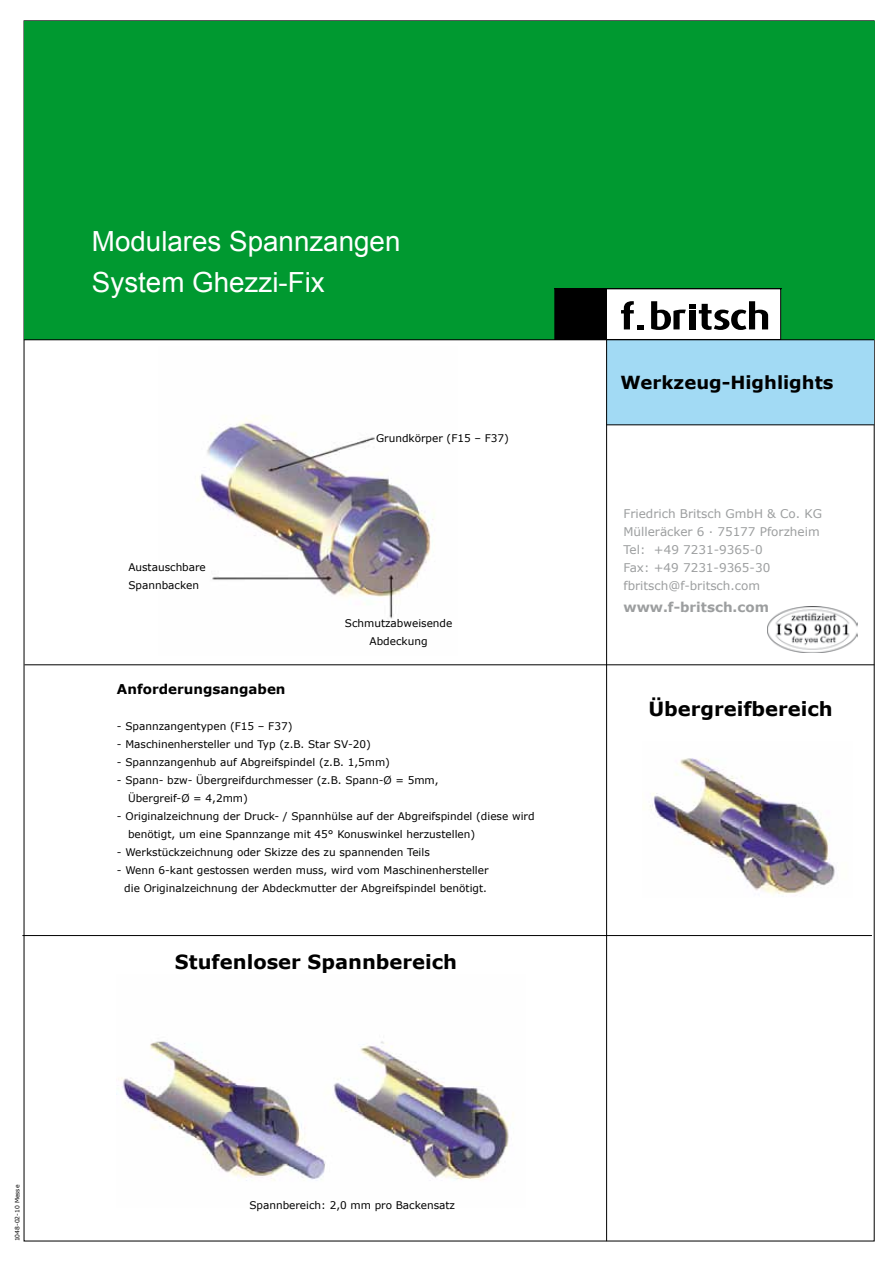
<style>
.page{position:relative;width:893px;height:1263px;background:#fff}
.page>*{position:absolute;margin:0;border:0;box-sizing:border-box;transform-origin:0 0}
.t1{font:27.75px/40.5px "Arial";color:#fff}
.t2{font:700 19.5px "Verdana";color:#000}
.t3{font:700 18px "Verdana";color:#000}
.t4{font:700 13.5px "Verdana";color:#000}
.t5{font:700 13.5px "Verdana";color:#9c9e9f}
.t6{font:12px/18px "Verdana";color:#9c9e9f}
.t7{font:10.5px/18px "Verdana";color:#000}
.t8{font:6px "Verdana";color:#000}
</style>
<div class="page">
<img style="left:767px;top:606px;width:90px;height:46px">
<div style="left:607px;top:340px;width:267px;height:85px;background:#a2daf4"></div>
<div style="left:24px;top:21px;width:850px;height:319px;background:#009930"></div>
<svg style="left:557px;top:291px;width:222px;height:47px;background:#9a9a9a"></svg>
<div style="left:555px;top:289px;width:226px;height:51px;border:1px solid #000"></div>
<hr style="left:607px;top:425px;width:267px;height:1px;background:#000">
<hr style="left:606px;top:340px;width:1px;height:901px;background:#000">
<hr style="left:24px;top:339px;width:850px;height:1px;background:#000">
<hr style="left:24px;top:664px;width:850px;height:1px;background:#000">
<hr style="left:22px;top:935px;width:850px;height:1px;background:#000">
<img style="left:200px;top:416px;width:233px;height:203px">
<img style="left:118px;top:1041px;width:392px;height:140px">
<img style="left:650px;top:758px;width:185px;height:137px">
<h1 class="t1" style="left:92px;top:222px;width:310px">Modulares Spannzangen<br>System Ghezzi-Fix</h1>
<p class="t7" style="left:128px;top:558px;width:79px">Austauschbare<br>Spannbacken</p>
<p class="t7" style="left:376px;top:429px;width:134px">Grundkörper (F15 – F37)</p>
<p class="t7" style="left:345px;top:614px;width:109px;text-align:center">Schmutzabweisende<br>Abdeckung</p>
<p class="t4" style="left:117px;top:680px;width:170px">Anforderungsangaben</p>
<p class="t7" style="left:117px;top:717px;width:177px">- Spannzangentypen (F15 – F37)</p>
<p class="t7" style="left:117px;top:735px;width:255px">- Maschinenhersteller und Typ (z.B. Star SV-20)</p>
<p class="t7" style="left:117px;top:753px;width:275px">- Spannzangenhub auf Abgreifspindel (z.B. 1,5mm)</p>
<p class="t7" style="left:128px;top:771px;width:312px;text-indent:-11px">- Spann- bzw- Übergreifdurchmesser (z.B. Spann-Ø = 5mm,<br>Übergreif-Ø = 4,2mm)</p>
<p class="t7" style="left:128px;top:807px;width:408px;text-indent:-11px">- Originalzeichnung der Druck- / Spannhülse auf der Abgreifspindel (diese wird benötigt, um eine Spannzange mit 45° Konuswinkel herzustellen)</p>
<p class="t7" style="left:117px;top:843px;width:314px">- Werkstückzeichnung oder Skizze des zu spannenden Teils</p>
<p class="t7" style="left:117px;top:861px;width:373px;text-align:center">- Wenn 6-kant gestossen werden muss, wird vom Maschinenhersteller die Originalzeichnung der Abdeckmutter der Abgreifspindel benötigt.</p>
<h2 class="t2" style="left:175px;top:948px;width:284px">Stufenloser Spannbereich</h2>
<p class="t8" style="left:13px;top:1241px;width:58px;rotate:-90deg">1048-02-10 Messe</p>
<p class="t7" style="left:249px;top:1196px;width:207px">Spannbereich: 2,0 mm pro Backensatz</p>
<h3 class="t3" style="left:620px;top:370px;width:215px">Werkzeug-Highlights</h3>
<p class="t6" style="left:623px;top:504px;width:200px">Friedrich Britsch GmbH &amp; Co. KG<br>Mülleräcker 6 · 75177 Pforzheim<br>Tel: +49 7231-9365-0<br>Fax: +49 7231-9365-30 fbritsch@f-britsch.com</p>
<p class="t5" style="left:623px;top:598px;width:147px">www.f-britsch.com</p>
<h2 class="t2" style="left:648px;top:695px;width:186px">Übergreifbereich</h2>
</div>
